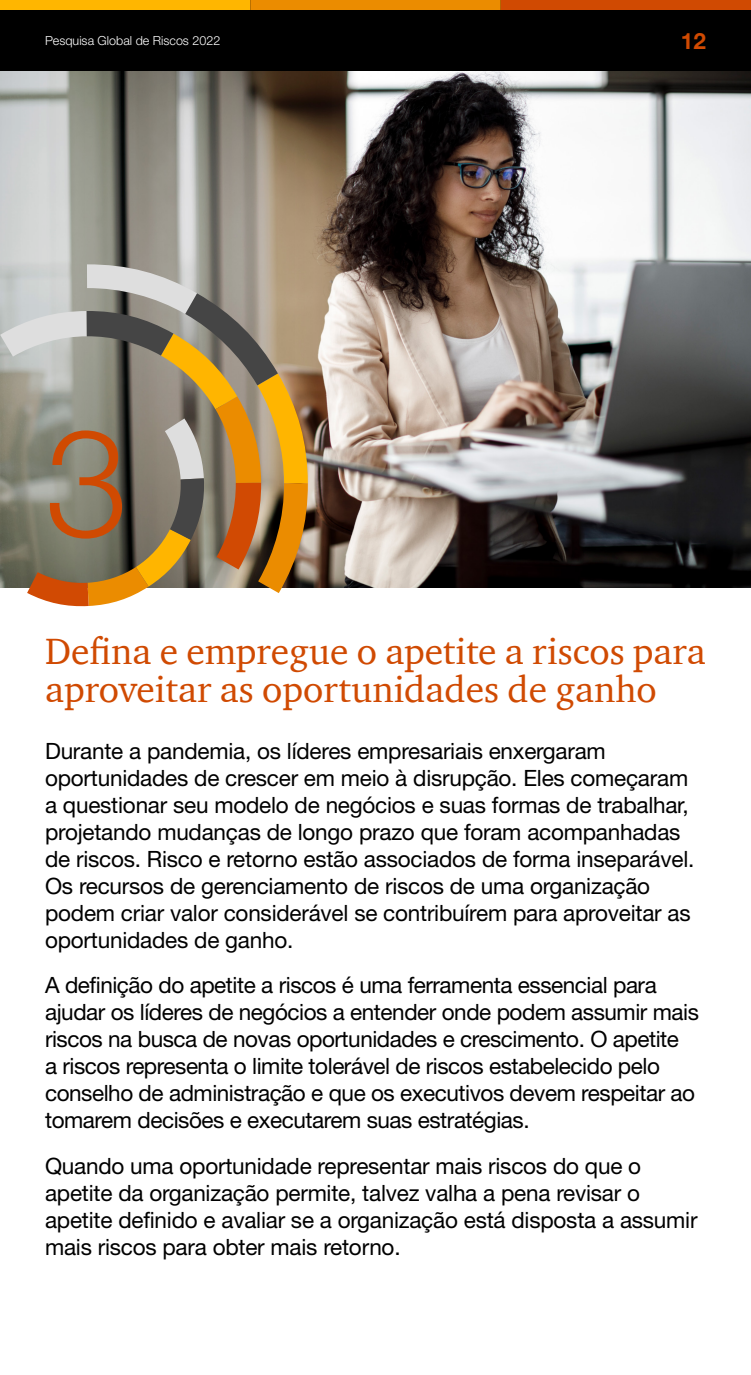
<style>
.page{position:relative;width:751px;height:1375px;background:#fff}
.page>*{position:absolute;margin:0;border:0;box-sizing:border-box;transform-origin:0 0}
.t1{font:300 150px "Helvetica Neue";color:#d04a02}
.t2{font:37.5px/37.5px "ITC Charter Com";color:#d04a02}
.t3{font:22.5px/27px "Helvetica Neue";letter-spacing:-.01em;color:#000}
.t4{font:700 22.5px "Helvetica Neue";color:#d04a02}
.t5{font:300 12.5px "Helvetica Neue";color:#fff}
</style>
<div class="page">
<img style="left:338px;top:71px;width:412px;height:517px">
<svg style="left:0;top:71px;width:338px;height:517px"></svg>
<svg style="left:0;top:264px;width:308px;height:343px"></svg>
<div style="left:0;top:0;width:750px;height:71px;background:#000"></div>
<div style="left:0;top:0;width:250px;height:10px;background:#ffb600"></div>
<div style="left:500px;top:0;width:250px;height:10px;background:#d04a02"></div>
<div style="left:250px;top:0;width:250px;height:10px;background:#eb8c00"></div>
<p class="t5" style="left:45px;top:33px;width:177px">Pesquisa Global de Riscos 2022</p>
<p class="t4" style="left:680px;top:27px;width:27px">12</p>
<h1 class="t1" style="left:45px;top:391px;width:85px">3</h1>
<h2 class="t2" style="left:45px;top:632px;width:661px">Defina e empregue o apetite a riscos para aproveitar as oportunidades de ganho</h2>
<p class="t3" style="left:45px;top:737px;width:650px">Durante a pandemia, os líderes empresariais enxergaram oportunidades de crescer em meio à disrupção. Eles começaram a questionar seu modelo de negócios e suas formas de trabalhar, projetando mudanças de longo prazo que foram acompanhadas de riscos. Risco e retorno estão associados de forma inseparável.<br>Os recursos de gerenciamento de riscos de uma organização podem criar valor considerável se contribuírem para aproveitar as oportunidades de ganho.</p>
<p class="t3" style="left:45px;top:971px;width:655px">A definição do apetite a riscos é uma ferramenta essencial para ajudar os líderes de negócios a entender onde podem assumir mais riscos na busca de novas oportunidades e crescimento. O apetite<br>a riscos representa o limite tolerável de riscos estabelecido pelo conselho de administração e que os executivos devem respeitar ao tomarem decisões e executarem suas estratégias.</p>
<p class="t3" style="left:45px;top:1152px;width:653px">Quando uma oportunidade representar mais riscos do que o apetite da organização permite, talvez valha a pena revisar o apetite definido e avaliar se a organização está disposta a assumir mais riscos para obter mais retorno.</p>
</div>
